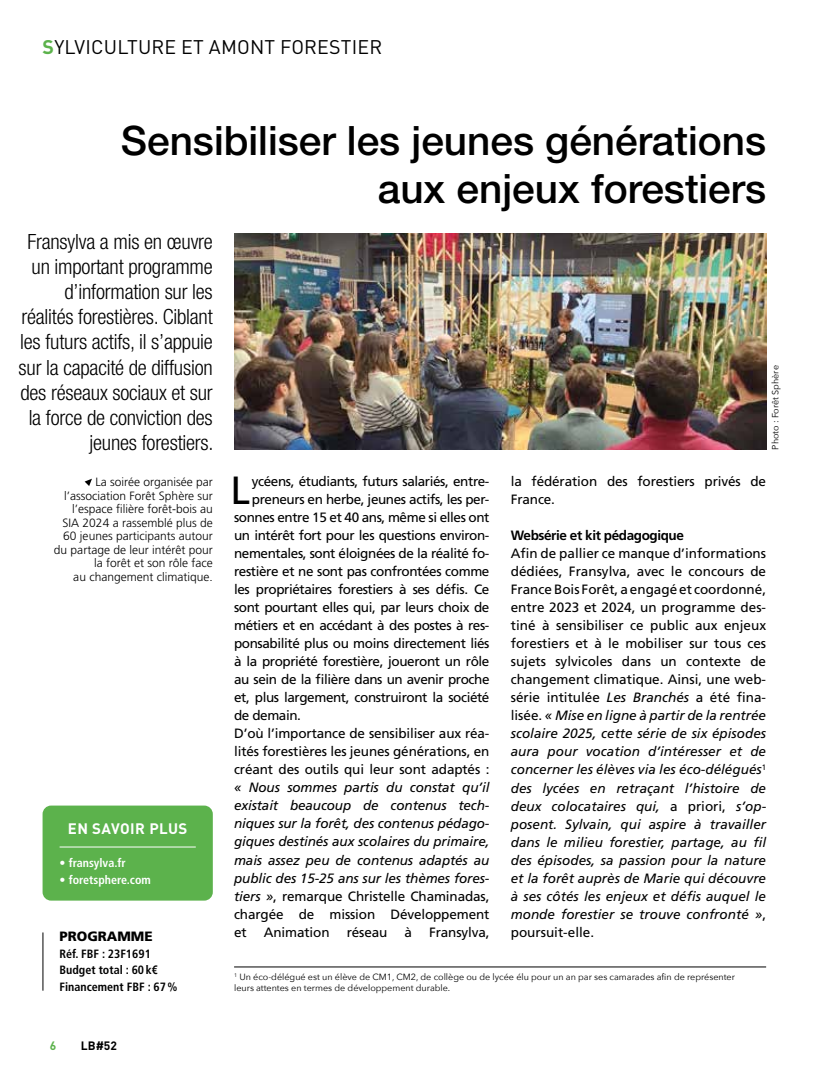
<style>
.page{position:relative;width:830px;height:1085px;background:#fff}
.page>*{position:absolute;margin:0;border:0;box-sizing:border-box;transform-origin:0 0}
.t1{font:500 40.5px/48px "Helvetica Neue LT Std";color:#000;text-align:right}
.t2{font:39.3px "Frutiger";color:#000}
.t3{font:300 condensed 21px/25.2px "Helvetica Neue LT Std";letter-spacing:-.01em;color:#000;text-align:right}
.t4{font:19.5px "DIN Pro";letter-spacing:.01em;color:#000}
.t5{font:700 15px "DIN Pro";letter-spacing:.03em;color:#fff}
.t6{font:italic 13.5px/18px "Frutiger";letter-spacing:-.005em;color:#000;text-align:justify}
.t7{font:13.5px "Frutiger";letter-spacing:-.03em;color:#000}
.t8{font:13.5px/18px "Frutiger";letter-spacing:-.01em;color:#000}
.t9{font:700 13.5px "Frutiger";letter-spacing:-.03em;color:#000}
.t10{font:900 13.5px "Frutiger LT Std";color:#000}
.t11{font:300 12px/13.5px "Frutiger";color:#000;text-align:right}
.t12{font:700 condensed 12px/16.5px "Frutiger";color:#000}
.t13{font:700 condensed 12px "Frutiger";color:#fff}
.t14{font:700 12px "DIN Pro";color:#000}
.t15{font:700 12px "DIN Pro";color:#5cb24c}
.t16{font:9px/10.8px "Avenir Next";color:#000}
.s1{font-weight:700;color:#5cb24c}
.s2{font-style:normal}
.s3{font-family:"Avenir Next Condensed";font-weight:600;font-stretch:normal}
</style>
<div class="page">
<div style="left:43px;top:805px;width:170px;height:95px;background:#5cb24c;border-radius:9px"></div>
<hr style="left:60px;top:846px;width:136px;height:1px;background:#fff">
<hr style="left:43px;top:932px;width:1px;height:58px;background:#000">
<hr style="left:234px;top:966px;width:531px;height:1px;background:#000">
<img style="left:234px;top:233px;width:531px;height:216px">
<svg style="left:85px;top:478px;width:7px;height:8px"></svg>
<h3 class="t4" style="left:43px;top:34px;width:341px"><span class="s1">S</span>YLVICULTURE ET AMONT FORESTIER</h3>
<h1 class="t1" style="left:121px;top:116px;width:646px">Sensibiliser les jeunes générations aux enjeux forestiers</h1>
<h3 class="t3" style="left:19px;top:228px;width:196px">Fransylva a mis en œuvre un important programme d’information sur les réalités forestières. Ciblant les futurs actifs, il s’appuie sur la capacité de diffusion des réseaux sociaux et sur la force de conviction des jeunes forestiers.</h3>
<h2 class="t2" style="left:230px;top:467px;width:21px">L</h2>
<p class="t7" style="left:252px;top:473px;width:238px">ycéens, étudiants, futurs salariés, entre-</p>
<p class="t16" style="left:769px;top:449px;width:86px;rotate:-90deg">Photo : Forêt Sphère</p>
<p class="t8" style="left:510px;top:472px;width:257px">la fédération des forestiers privés de<br>France.</p>
<p class="t9" style="left:510px;top:527px;width:175px">Websérie et kit pédagogique</p>
<p class="t6" style="left:510px;top:544px;width:257px"><span class="s2">Afin de pallier ce manque d’informations dédiées, Fransylva, avec le concours de France Bois Forêt, a engagé et coordonné, entre 2023 et 2024, un programme des&shy;tiné à sensibiliser ce public aux enjeux forestiers et à le mobiliser sur tous ces sujets sylvicoles dans un contexte de changement climatique. Ainsi, une web&shy;série intitulée</span> Les Branchés <span class="s2">a été fina&shy;lisée.</span> « Mise en ligne à partir de la rentrée scolaire 2025, cette série de six épisodes aura pour vocation d’intéresser et de concerner les élèves via les éco-délégués<sup>1 </sup>des lycées en retraçant l’histoire de deux colocataires qui, <span class="s2">a priori,</span> s’op&shy;posent. Sylvain, qui aspire à travailler dans le milieu forestier, partage, au fil des épisodes, sa passion pour la nature et la forêt auprès de Marie qui découvre à ses côtés les enjeux et défis auquel le monde forestier se trouve confronté »<span class="s2">, poursuit-elle.</span></p>
<p class="t16" style="left:234px;top:970px;width:502px"><sup>1</sup> Un éco-délégué est un élève de CM1, CM2, de collège ou de lycée élu pour un an par ses camarades afin de représenter leurs attentes en termes de développement durable.</p>
<p class="t11" style="left:54px;top:475px;width:160px">La soirée organisée par l’association Forêt Sphère sur l’espace filière forêt-bois au<br>SIA 2024 a rassemblé plus de<br>60 jeunes participants autour du partage de leur intérêt pour la forêt et son rôle face<br>au changement climatique.</p>
<p class="t7" style="left:252px;top:491px;width:239px">preneurs en herbe, jeunes actifs, les per-</p>
<p class="t7" style="left:234px;top:509px;width:257px">sonnes entre 15 et 40 ans, même si elles ont</p>
<p class="t7" style="left:234px;top:527px;width:257px">un intérêt fort pour les questions environ-</p>
<p class="t7" style="left:234px;top:545px;width:257px">nementales, sont éloignées de la réalité fo-</p>
<p class="t7" style="left:234px;top:563px;width:257px">restière et ne sont pas confrontées comme</p>
<p class="t7" style="left:234px;top:581px;width:257px">les propriétaires forestiers à ses défis. Ce</p>
<p class="t7" style="left:234px;top:599px;width:257px">sont pourtant elles qui, par leurs choix de</p>
<p class="t7" style="left:234px;top:617px;width:257px">métiers et en accédant à des postes à res-</p>
<p class="t7" style="left:234px;top:635px;width:257px">ponsabilité plus ou moins directement liés</p>
<p class="t7" style="left:234px;top:653px;width:257px">à la propriété forestière, joueront un rôle</p>
<p class="t7" style="left:234px;top:671px;width:257px">au sein de la filière dans un avenir proche</p>
<p class="t7" style="left:234px;top:689px;width:257px">et, plus largement, construiront la société</p>
<p class="t7" style="left:234px;top:707px;width:68px">de demain.</p>
<p class="t8" style="left:234px;top:724px;width:256px">D’où l’importance de sensibiliser aux réa-</p>
<p class="t8" style="left:234px;top:742px;width:257px">lités forestières les jeunes générations, en</p>
<p class="t8" style="left:234px;top:760px;width:257px">créant des outils qui leur sont adaptés :</p>
<p class="t6" style="left:234px;top:778px;width:257px">« Nous sommes partis du constat qu’il existait beaucoup de contenus tech&shy;niques sur la forêt, des contenus pédago&shy;giques destinés aux scolaires du primaire, mais assez peu de contenus adaptés au public des 15-25 ans sur les thèmes fores&shy;tiers »<span class="s2">, remarque Christelle Chaminadas, chargée de mission Développement et</span></p>
<p class="t5" style="left:68px;top:818px;width:121px">EN SAVOIR PLUS</p>
<p class="t13" style="left:60px;top:855px;width:68px">• fransylva.fr</p>
<p class="t13" style="left:60px;top:872px;width:93px">• foretsphere.com</p>
<p class="t8" style="left:264px;top:922px;width:67px">Animation</p>
<p class="t7" style="left:346px;top:923px;width:42px">réseau</p>
<p class="t7" style="left:404px;top:923px;width:9px">à</p>
<p class="t8" style="left:429px;top:922px;width:62px">Fransylva,</p>
<p class="t10" style="left:60px;top:928px;width:95px">PROGRAMME</p>
<p class="t12" style="left:60px;top:945px;width:119px">Réf. FBF : 23F1691<br>Budget total : 60k<span class="s3">€<br></span>Financement FBF : 67%</p>
<p class="t15" style="left:50px;top:1037px;width:8px">6</p>
<p class="t14" style="left:81px;top:1037px;width:38px">LB#52</p>
</div>
